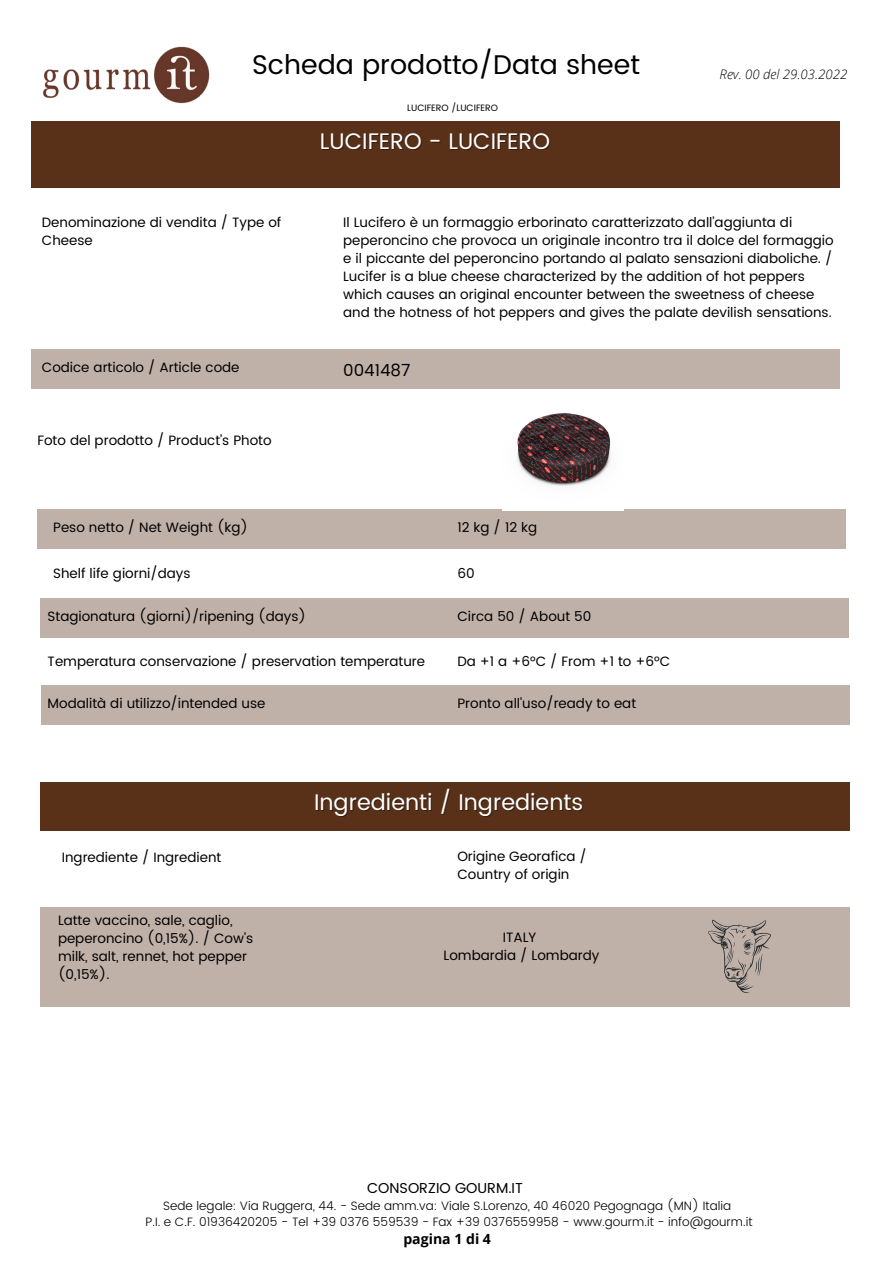
<style>
.page{position:relative;width:894px;height:1264px;background:#fff}
.page>*{position:absolute;margin:0;border:0;box-sizing:border-box;transform-origin:0 0}
.t1{font:27px "Poppins";color:#000}
.t2{font:22.5px "Poppins";color:#fff}
.t3{font:16.5px "Poppins";color:#000}
.t4{font:14.4px "Poppins";color:#000}
.t5{font:700 14.1px "Open Sans";color:#000}
.t6{font:13.5px/18px "Poppins";color:#000}
.t7{font:italic 300 13.2px "Open Sans";color:#000}
.t8{font:300 12.15px "Poppins";color:#000}
.t9{font:9.15px "Poppins";color:#000}
</style>
<div class="page">
<div style="left:40px;top:782px;width:808px;height:48px;background:#593118"></div>
<div style="left:40px;top:907px;width:808px;height:100px;background:#c0b1a8"></div>
<div style="left:31px;top:122px;width:808px;height:66px;background:#593118"></div>
<div style="left:38px;top:509px;width:808px;height:40px;background:#c0b1a8"></div>
<div style="left:31px;top:350px;width:808px;height:39px;background:#c0b1a8"></div>
<div style="left:40px;top:598px;width:808px;height:39px;background:#c0b1a8"></div>
<div style="left:41px;top:685px;width:808px;height:39px;background:#c0b1a8"></div>
<img style="left:43px;top:46px;width:167px;height:58px">
<svg style="left:708px;top:919px;width:62px;height:74px"></svg>
<img style="left:502px;top:413px;width:121px;height:97px">
<p class="t1" style="left:252px;top:48px;width:389px">Scheda prodotto/Data sheet</p>
<p class="t9" style="left:407px;top:103px;width:92px">LUCIFERO /LUCIFERO</p>
<p class="t2" style="left:320px;top:128px;width:232px">LUCIFERO - LUCIFERO</p>
<p class="t7" style="left:719px;top:65px;width:129px">Rev. 00 del 29.03.2022</p>
<p class="t6" style="left:42px;top:213px;width:241px">Denominazione di vendita / Type of</p>
<p class="t6" style="left:42px;top:231px;width:52px">Cheese</p>
<p class="t6" style="left:343px;top:213px;width:492px">Il Lucifero è un formaggio erborinato caratterizzato dall’aggiunta di peperoncino che provoca un originale incontro tra il dolce del formaggio e il piccante del peperoncino portando al palato sensazioni diaboliche. / Lucifer is a blue cheese characterized by the addition of hot peppers which causes an original encounter between the sweetness of cheese and the hotness of hot peppers and gives the palate devilish sensations.</p>
<p class="t6" style="left:42px;top:359px;width:199px">Codice articolo / Article code</p>
<p class="t3" style="left:343px;top:360px;width:69px">0041487</p>
<p class="t6" style="left:37px;top:431px;width:235px">Foto del prodotto / Product’s Photo</p>
<p class="t6" style="left:53px;top:518px;width:196px">Peso netto / Net Weight (kg)</p>
<p class="t6" style="left:53px;top:564px;width:139px">Shelf life giorni/days</p>
<p class="t6" style="left:457px;top:518px;width:81px">12 kg / 12 kg</p>
<p class="t6" style="left:457px;top:564px;width:19px">60</p>
<p class="t6" style="left:48px;top:607px;width:260px">Stagionatura (giorni)/ripening (days)</p>
<p class="t6" style="left:457px;top:607px;width:135px">Circa 50 / About 50</p>
<p class="t6" style="left:48px;top:652px;width:379px">Temperatura conservazione / preservation temperature</p>
<p class="t6" style="left:457px;top:652px;width:214px">Da +1 a +6°C / From +1 to +6°C</p>
<p class="t6" style="left:48px;top:694px;width:219px">Modalità di utilizzo/intended use</p>
<p class="t6" style="left:457px;top:694px;width:180px">Pronto all'uso/ready to eat</p>
<p class="t6" style="left:62px;top:848px;width:161px">Ingrediente / Ingredient</p>
<p class="t6" style="left:58px;top:911px;width:197px">Latte vaccino, sale, caglio, peperoncino (0,15%). / Cow's milk, salt, rennet, hot pepper (0,15%).</p>
<p class="t2" style="left:314px;top:789px;width:271px">Ingredienti / Ingredients</p>
<p class="t6" style="left:457px;top:846px;width:131px">Origine Georafica /</p>
<p class="t6" style="left:457px;top:865px;width:113px">Country of origin</p>
<p class="t6" style="left:502px;top:927px;width:35px">ITALY</p>
<p class="t6" style="left:443px;top:945px;width:157px">Lombardia / Lombardy</p>
<p class="t4" style="left:367px;top:1180px;width:157px">CONSORZIO GOURM.IT</p>
<p class="t8" style="left:163px;top:1198px;width:569px">Sede legale: Via Ruggera, 44. - Sede amm.va: Viale S.Lorenzo, 40 46020 Pegognaga (MN) Italia</p>
<p class="t8" style="left:145px;top:1214px;width:608px">P.I. e C.F. 01936420205 - Tel +39 0376 559539 - Fax +39 0376559958 - www.gourm.it - info@gourm.it</p>
<p class="t5" style="left:403px;top:1228px;width:89px">pagina 1 di 4</p>
</div>
